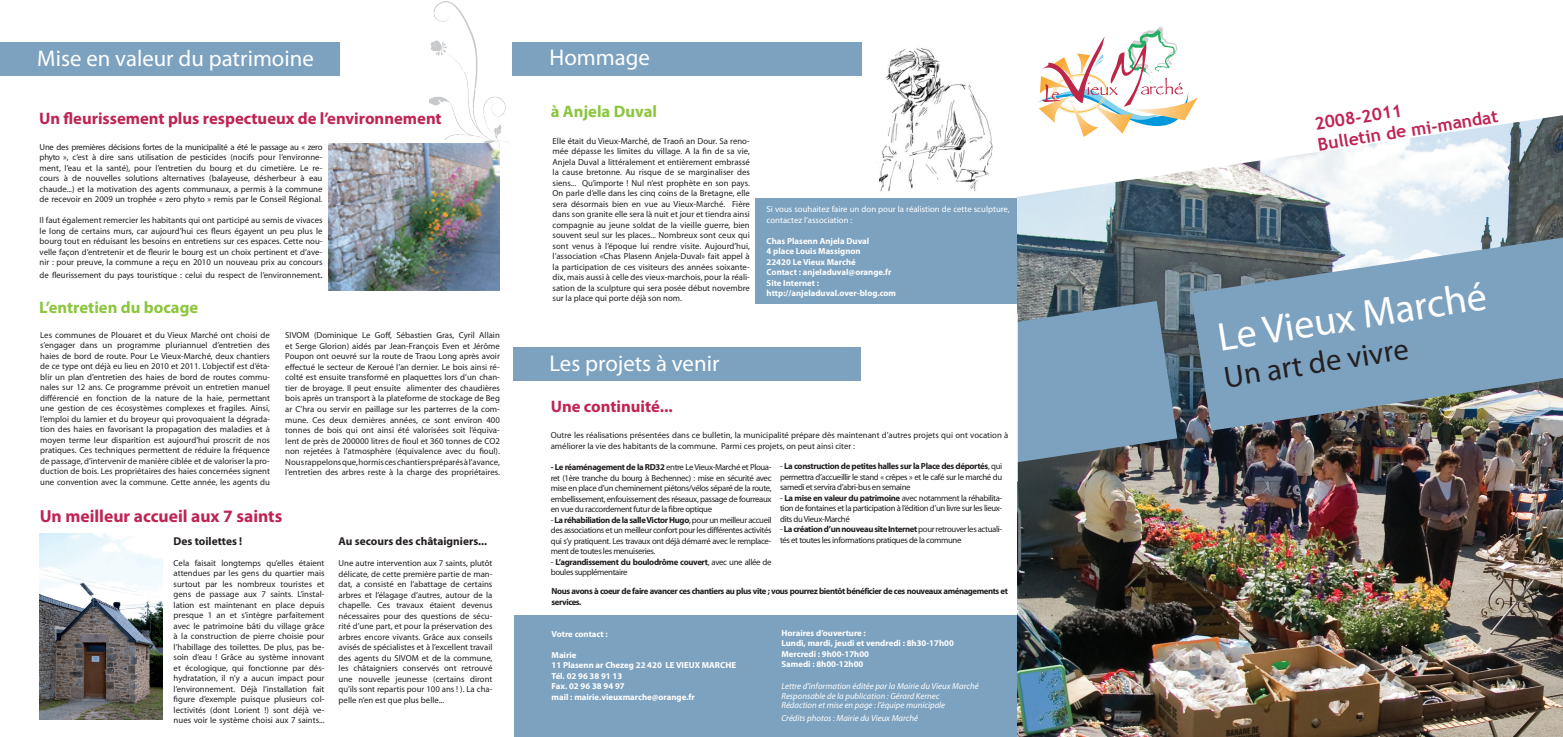
<style>
.page{position:relative;width:1563px;height:737px;background:#fff}
.page>*{position:absolute;margin:0;border:0;box-sizing:border-box;transform-origin:0 0}
.t1{font:40.25px "Myriad Pro";color:#fff}
.t2{font:30.62px "Myriad Pro";color:#231f20}
.t3{font:22.75px "Myriad Pro";color:#fff}
.t4{font:700 17.5px/21px "Trebuchet MS";color:#bf2453}
.t5{font:700 17.5px "Myriad Pro";color:#bf2453}
.t6{font:700 16.62px "Myriad Pro";color:#bf2453}
.t7{font:700 16.62px "Myriad Pro";color:#8bc63e}
.t8{font:700 11.38px "Myriad Pro";color:#231f20}
.t9{font:italic 8.84px/9.6px "Myriad Pro";color:#fff}
.t10{font:8.75px/10.5px "Myriad Pro";color:#231f20;text-align:justify}
.t11{font:700 8.75px/10.5px "Myriad Pro";color:#fff}
.t12{font:8.75px/10.5px "Myriad Pro";letter-spacing:-.04em;color:#231f20}
.t13{font:700 8.75px/10.5px "Myriad Pro";letter-spacing:-.05em;color:#231f20}
.t14{font:8.75px/10.5px "Myriad Pro";color:#fff}
.s1{font-size:10.5px}
.s2{font-weight:700}
</style>
<div class="page">
<div style="left:0;top:42px;width:339px;height:34px;background:#7ca2c0"></div>
<img style="left:430px;top:2px;width:79px;height:142px">
<img style="left:329px;top:144px;width:171px;height:146px">
<img style="left:1017px;top:197px;width:546px;height:540px">
<img style="left:1191px;top:237px;width:372px;height:193px">
<svg style="left:1017px;top:301px;width:160px;height:165px;background:#7695ad"></svg>
<div style="left:513px;top:347px;width:347px;height:34px;background:#7ca2c0"></div>
<div style="left:755px;top:198px;width:262px;height:106px;background:#7ca2c0"></div>
<img style="left:879px;top:48px;width:107px;height:144px">
<div style="left:512px;top:42px;width:350px;height:34px;background:#7ca2c0"></div>
<svg style="left:986px;top:97px;width:577px;height:100px"></svg>
<svg style="left:1037px;top:26px;width:160px;height:111px"></svg>
<div style="left:515px;top:615px;width:502px;height:122px;background:#7ca2c0"></div>
<img style="left:40px;top:533px;width:122px;height:186px">
<h3 class="t3" style="left:37px;top:44px;width:278px">Mise en valeur du patrimoine</h3>
<h3 class="t6" style="left:39px;top:108px;width:404px">Un fleurissement plus respectueux de l’environnement</h3>
<p class="t10" style="left:40px;top:141px;width:284px">Une des premières décisions fortes de la municipalité a été le passage au « zero phyto », c’est à dire sans utilisation de pesticides (nocifs pour l’environne&shy;ment, l’eau et la santé), pour l’entretien du bourg et du cimetière. Le re&shy;cours à de nouvelles solutions alternatives (balayeuse, désherbeur à eau chaude...) et la motivation des agents communaux, a permis à la commune de recevoir en 2009 un trophée « zero phyto » remis par le Conseil Régional.</p>
<p class="t10" style="left:40px;top:215px;width:284px">Il faut également remercier les habitants qui ont participé au semis de vivaces le long de certains murs, car aujourd’hui ces fleurs égayent un peu plus le bourg tout en réduisant les besoins en entretiens sur ces espaces. Cette nou&shy;velle façon d’entretenir et de fleurir le bourg est un choix pertinent et d’ave&shy;nir : pour preuve, la commune a reçu en 2010 un nouveau prix au concours</p>
<p class="t10" style="left:40px;top:270px;width:284px">de fleurissement du pays touristique : celui du respect de l’environnement<span class="s1">.</span></p>
<h3 class="t7" style="left:39px;top:296px;width:161px">L’entretien du bocage</h3>
<p class="t10" style="left:40px;top:329px;width:231px">Les communes de Plouaret et du Vieux Marché ont choisi de s’engager dans un programme pluriannuel d’entretien des haies de bord de route. Pour Le Vieux-Marché, deux chantiers de ce type ont déjà eu lieu en 2010 et 2011. L’objectif est d’éta&shy;blir un plan d’entretien des haies de bord de routes commu&shy;nales sur 12 ans. Ce programme prévoit un entretien manuel différencié en fonction de la nature de la haie, permettant une gestion de ces écosystèmes complexes et fragiles. Ainsi, l’emploi du lamier et du broyeur qui provoquaient la dégrada&shy;tion des haies en favorisant la propagation des maladies et à moyen terme leur disparition est aujourd’hui proscrit de nos pratiques. Ces techniques permettent de réduire la fréquence de passage, d’intervenir de manière ciblée et de valoriser la pro&shy;duction de bois. Les propriétaires des haies concernées signent une convention avec la commune. Cette année, les agents du</p>
<p class="t10" style="left:285px;top:330px;width:216px">SIVOM (Dominique Le Goff, Sébastien Gras, Cyril Allain et Serge Glorion) aidés par Jean-François Even et Jérôme Poupon ont oeuvré sur la route de Traou Long après avoir effectué le secteur de Keroué l’an dernier. Le bois ainsi ré&shy;colté est ensuite transformé en plaquettes lors d’un chan&shy;tier de broyage. Il peut ensuite alimenter des chaudières bois après un transport à la plateforme de stockage de Beg ar C’hra ou servir en paillage sur les parterres de la com&shy;mune. Ces deux dernières années, ce sont environ 400 tonnes de bois qui ont ainsi été valorisées soit l’équiva&shy;lent de près de 200000 litres de fioul et 360 tonnes de CO2 non rejetées à l’atmosphère (équivalence avec du fioul).<br>Nous rappelons que, hormis ces chantiers préparés à l’avance, l’entretien des arbres reste à la charge des propriétaires.</p>
<h3 class="t5" style="left:40px;top:504px;width:244px">Un meilleur accueil aux 7 saints</h3>
<h3 class="t8" style="left:174px;top:533px;width:70px">Des toilettes !</h3>
<p class="t10" style="left:174px;top:557px;width:152px">Cela faisait longtemps qu’elles étaient attendues par les gens du quartier mais surtout par les nombreux touristes et gens de passage aux 7 saints. L’instal&shy;lation est maintenant en place depuis presque 1 an et s’intègre parfaitement avec le patrimoine bâti du village grâce à la construction de pierre choisie pour l’habillage des toilettes. De plus, pas be&shy;soin d’eau ! Grâce au système innovant et écologique, qui fonctionne par dés&shy;hydratation, il n’y a aucun impact pour l’environnement. Déjà l’installation fait figure d’exemple puisque plusieurs col&shy;lectivités (dont Lorient !) sont déjà ve&shy;nues voir le système choisi aux 7 saints...</p>
<h3 class="t8" style="left:339px;top:534px;width:150px">Au secours des châtaigniers...</h3>
<p class="t10" style="left:339px;top:557px;width:155px">Une autre intervention aux 7 saints, plutôt délicate, de cette première partie de man&shy;dat, a consisté en l’abattage de certains arbres et l’élagage d’autres, autour de la chapelle. Ces travaux étaient devenus nécessaires pour des questions de sécu&shy;rité d’une part, et pour la préservation des arbres encore vivants. Grâce aux conseils avisés de spécialistes et à l’excellent travail des agents du SIVOM et de la commune, les châtaigniers conservés ont retrouvé une nouvelle jeunesse (certains diront qu’ils sont repartis pour 100 ans ! ). La cha&shy;pelle n’en est que plus belle...</p>
<h3 class="t3" style="left:549px;top:43px;width:102px">Hommage</h3>
<h3 class="t7" style="left:551px;top:101px;width:108px">à Anjela Duval</h3>
<p class="t10" style="left:552px;top:135px;width:199px">Elle était du Vieux-Marché, de Traoñ an Dour. Sa reno&shy;mée dépasse les limites du village. A la fin de sa vie, Anjela Duval a littéralement et entièrement embrassé la cause bretonne. Au risque de se marginaliser des siens... Qu’importe ! Nul n’est prophète en son pays.<br>On parle d’elle dans les cinq coins de la Bretagne, elle sera désormais bien en vue au Vieux-Marché. Fière dans son granite elle sera là nuit et jour et tiendra ainsi compagnie au jeune soldat de la vieille guerre, bien souvent seul sur les places... Nombreux sont ceux qui sont venus à l’époque lui rendre visite. Aujourd’hui, l’association «Chas Plasenn Anjela-Duval» fait appel à la participation de ces visiteurs des années soixante&shy;dix, mais aussi à celle des vieux-marchois, pour la réali&shy;sation de la sculpture qui sera posée début novembre sur la place qui porte déjà son nom.</p>
<p class="t14" style="left:766px;top:204px;width:245px">Si vous souhaitez faire un don pour la réalistion de cette sculpture, contactez l’association :</p>
<p class="t11" style="left:766px;top:235px;width:131px">Chas Plasenn Anjela Duval<br>4 place Louis Massignon<br>22420 Le Vieux Marché<br>Contact : anjeladuval@orange.fr<br>Site Internet : http://anjeladuval.over-blog.com</p>
<h3 class="t3" style="left:549px;top:349px;width:171px">Les projets à venir</h3>
<h3 class="t6" style="left:551px;top:395px;width:123px">Une continuité...</h3>
<p class="t10" style="left:551px;top:430px;width:459px">Outre les réalisations présentées dans ce bulletin, la municipalité prépare dès maintenant d’autres projets qui ont vocation à améliorer la vie des habitants de la commune. Parmi ces projets, on peut ainsi citer :</p>
<p class="t10" style="left:551px;top:462px;width:222px"><span class="s2">- Le réaménagement de la RD32</span> entre Le Vieux-Marché et Ploua&shy;ret (1ère tranche du bourg à Bechennec) : mise en sécurité avec mise en place d’un cheminement piétons/vélos séparé de la route, embellissement, enfouissement des réseaux, passage de fourreaux en vue du raccordement futur de la fibre optique</p>
<p class="t10" style="left:551px;top:514px;width:222px">- <span class="s2">La réhabiliation de la salle Victor Hugo</span>, pour un meilleur accueil des associations et un meilleur confort pour les différentes activités qui s’y pratiquent. Les travaux ont déjà démarré avec le remplace&shy;ment de toutes les menuiseries.</p>
<p class="t12" style="left:551px;top:556px;width:222px">- <span class="s2">L’agrandissement du boulodrôme couvert</span>, avec une allée de boules supplémentaire</p>
<p class="t10" style="left:780px;top:461px;width:224px">- <span class="s2">La construction de petites halles sur la Place des déportés</span>, qui permettra d’accueillir le stand « crêpes » et le café sur le marché du samedi et servira d’abri-bus en semaine</p>
<p class="t10" style="left:780px;top:492px;width:224px">- <span class="s2">La mise en valeur du patrimoine</span> avec notamment la réhabilita&shy;tion de fontaines et la participation à l’édition d’un livre sur les lieux&shy;dits du Vieux-Marché</p>
<p class="t12" style="left:780px;top:524px;width:224px">- <span class="s2">La création d’un nouveau site Internet</span> pour retrouver les actuali&shy;tés et toutes les informations pratiques de la commune</p>
<p class="t13" style="left:551px;top:586px;width:458px">Nous avons à coeur de faire avancer ces chantiers au plus vite ; vous pourrez bientôt bénéficier de ces nouveaux aménagements et services.</p>
<p class="t11" style="left:551px;top:628px;width:58px">Votre contact :</p>
<p class="t11" style="left:551px;top:649px;width:186px">Mairie<br>11 Plasenn ar Chezeg 22 420 LE VIEUX MARCHE<br>Tél. 02 96 38 91 13<br>Fax. 02 96 38 94 97<br>mail : mairie.vieuxmarche@orange.fr</p>
<p class="t11" style="left:781px;top:627px;width:174px">Horaires d’ouverture :<br>Lundi, mardi, jeudi et vendredi : 8h30-17h00<br>Mercredi : 9h00-17h00<br>Samedi : 8h00-12h00</p>
<p class="t9" style="left:781px;top:681px;width:199px">Lettre d’information éditée par la Mairie du Vieux Marché<br>Responsable de la publication : Gérard Kernec<br>Rédaction et mise en page : l’équipe municipale</p>
<p class="t9" style="left:781px;top:712px;width:138px">Crédits photos : Mairie du Vieux Marché</p>
<h3 class="t4" style="left:1313px;top:113px;width:184px;rotate:-9deg">2008-2011<br>Bulletin de mi-mandat</h3>
<h1 class="t1" style="left:1214px;top:313px;width:273px;rotate:-9deg">Le Vieux Marché</h1>
<h2 class="t2" style="left:1221px;top:359px;width:188px;rotate:-9deg">Un art de vivre</h2>
</div>
